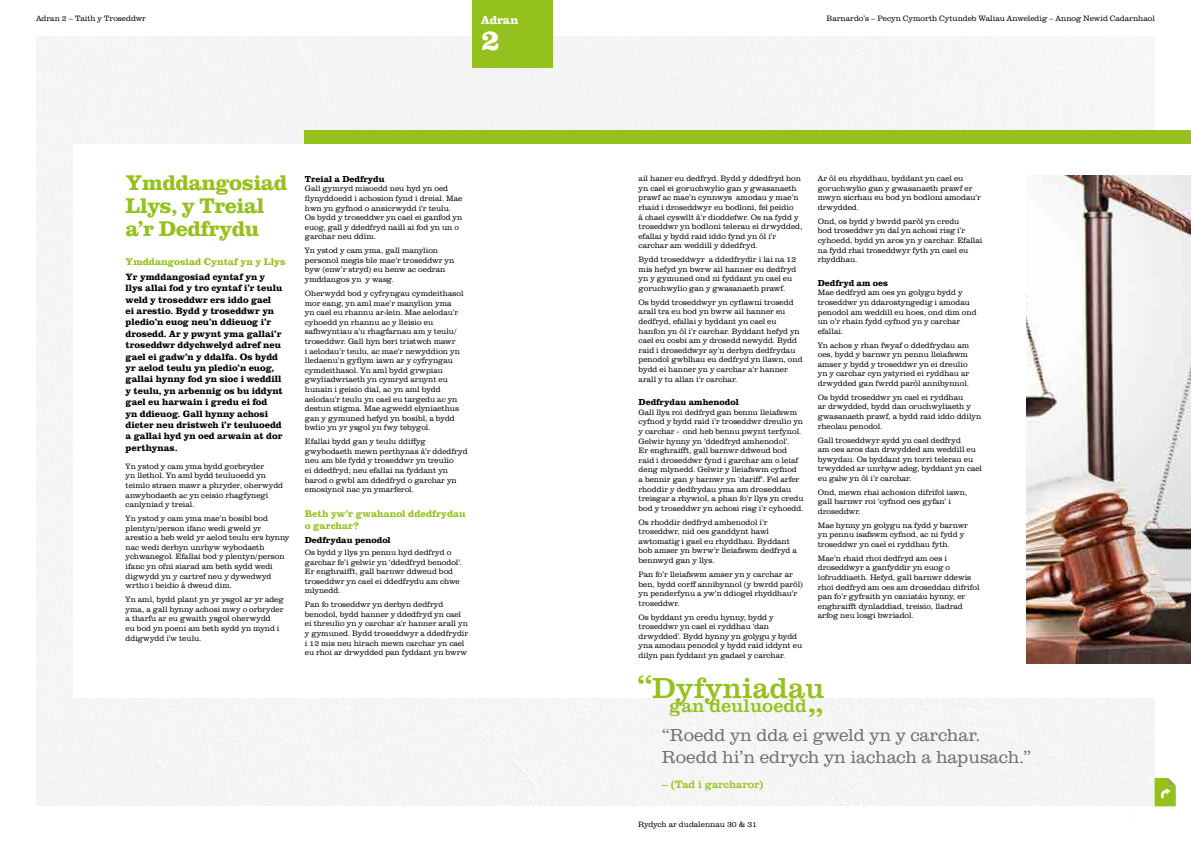
<style>
.page{position:relative;width:1191px;height:842px;background:#fff}
.page>*{position:absolute;margin:0;border:0;box-sizing:border-box;transform-origin:0 0}
.t1{font:32px "Clarendon URW";color:#95c11f}
.t2{font:30px "Clarendon URW";color:#95c11f}
.t3{font:700 30px "Clarendon URW";color:#fff}
.t4{font:700 22px/23px "Clarendon URW";letter-spacing:-.02em;color:#95c11f}
.t5{font:19px "Clarendon URW";color:#95c11f}
.t6{font:300 18px/22px "Clarendon URW";color:#706f6f}
.t7{font:700 12px "Clarendon URW";color:#fff}
.t8{font:11px "Clarendon URW";color:#95c11f}
.t9{font:700 10px/12px "Clarendon URW";color:#95c11f}
.t10{font:700 9.5px/11.4px "Clarendon URW";color:#000}
.t11{font:700 9px "Clarendon URW";color:#000}
.t12{font:300 8px/9.6px "Clarendon URW";color:#000}
.s1{font-size:32px}
</style>
<div class="page">
<div style="left:36px;top:36px;width:1119px;height:770px;background:#f5f5f5"></div>
<div style="left:74px;top:144px;width:1117px;height:554px;background:#fff"></div>
<div style="left:305px;top:130px;width:886px;height:14px;background:#95c11f"></div>
<img style="left:1026px;top:176px;width:165px;height:487px">
<svg style="left:1154px;top:778px;width:21px;height:28px"></svg>
<div style="left:472px;top:0;width:81px;height:68px;background:#95c11f"></div>
<p class="t12" style="left:36px;top:13px;width:112px">Adran 2 – Taith y Troseddwr</p>
<h3 class="t7" style="left:481px;top:12px;width:39px">Adran</h3>
<h2 class="t3" style="left:481px;top:22px;width:20px">2</h2>
<h3 class="t4" style="left:126px;top:172px;width:163px">Ymddangosiad<br>Llys, y Treial a’r Dedfrydu</h3>
<p class="t9" style="left:126px;top:256px;width:161px">Ymddangosiad Cyntaf yn y Llys</p>
<p class="t10" style="left:126px;top:271px;width:159px">Yr ymddangosiad cyntaf yn y llys allai fod y tro cyntaf i’r teulu weld y troseddwr ers iddo gael<br>ei arestio. Bydd y troseddwr yn pledio’n euog neu’n ddieuog i’r drosedd. Ar y pwynt yma gallai’r troseddwr ddychwelyd adref neu gael ei gadw’n y ddalfa. Os bydd yr aelod teulu yn pledio’n euog, gallai hynny fod yn sioc i weddill y teulu, yn arbennig os bu iddynt gael eu harwain i gredu ei fod<br>yn ddieuog. Gall hynny achosi dicter neu dristwch i’r teuluoedd a gallai hyd yn oed arwain at dor perthynas.</p>
<p class="t12" style="left:126px;top:461px;width:159px">Yn ystod y cam yma bydd gorbryder<br>yn llethol. Yn aml bydd teuluoedd yn teimlo straen mawr a phryder, oherwydd anwybodaeth ac yn ceisio rhagfynegi canlyniad y treial.</p>
<p class="t12" style="left:126px;top:514px;width:165px">Yn ystod y cam yma mae’n bosibl bod plentyn/person ifanc wedi gweld yr arestio a heb weld yr aelod teulu ers hynny nac wedi derbyn unrhyw wybodaeth ychwanegol. Efallai bod y plentyn/person ifanc yn ofni siarad am beth sydd wedi digwydd yn y cartref neu y dywedwyd wrtho i beidio â dweud dim.</p>
<p class="t12" style="left:126px;top:595px;width:160px">Yn aml, bydd plant yn yr ysgol ar yr adeg yma, a gall hynny achosi mwy o orbryder a tharfu ar eu gwaith ysgol oherwydd<br>eu bod yn poeni am beth sydd yn mynd i ddigwydd i’w teulu.</p>
<p class="t11" style="left:305px;top:173px;width:81px">Treial a Dedfrydu</p>
<p class="t12" style="left:305px;top:184px;width:159px">Gall gymryd misoedd neu hyd yn oed flynyddoedd i achosion fynd i dreial. Mae hwn yn gyfnod o ansicrwydd i’r teulu.<br>Os bydd y troseddwr yn cael ei ganfod yn euog, gall y ddedfryd naill ai fod yn un o garchar neu ddim.</p>
<p class="t12" style="left:305px;top:246px;width:151px">Yn ystod y cam yma, gall manylion personol megis ble mae’r troseddwr yn byw (enw’r stryd) eu henw ac oedran ymddangos yn y wasg.</p>
<p class="t12" style="left:305px;top:289px;width:160px">Oherwydd bod y cyfryngau cymdeithasol mor eang, yn aml mae’r manylion yma<br>yn cael eu rhannu ar-lein. Mae aelodau’r cyhoedd yn rhannu ac y lleisio eu safbwyntiau a’u rhagfarnau am y teulu/ troseddwr. Gall hyn beri tristwch mawr<br>i aelodau’r teulu, ac mae’r newyddion yn lledaenu’n gyflym iawn ar y cyfryngau cymdeithasol. Yn aml bydd grwpiau gwyliadwriaeth yn cymryd arnynt eu hunain i geisio dial, ac yn aml bydd aelodau’r teulu yn cael eu targedu ac yn destun stigma. Mae agwedd elyniaethus gan y gymuned hefyd yn bosibl, a bydd bwlio yn yr ysgol yn fwy tebygol.</p>
<p class="t12" style="left:305px;top:437px;width:164px">Efallai bydd gan y teulu ddiffyg gwybodaeth mewn perthynas â’r ddedfryd neu am ble fydd y troseddwr yn treulio<br>ei ddedfryd; neu efallai na fyddant yn barod o gwbl am ddedfryd o garchar yn emosiynol nac yn ymarferol.</p>
<p class="t9" style="left:305px;top:508px;width:163px">Beth yw’r gwahanol ddedfrydau o garchar?</p>
<p class="t11" style="left:305px;top:534px;width:87px">Dedfrydau penodol</p>
<p class="t12" style="left:305px;top:548px;width:159px">Os bydd y llys yn pennu hyd dedfryd o garchar fe’i gelwir yn ‘ddedfryd benodol’.<br>Er enghraifft, gall barnwr ddweud bod troseddwr yn cael ei ddedfrydu am chwe mlynedd.</p>
<p class="t12" style="left:305px;top:600px;width:165px">Pan fo troseddwr yn derbyn dedfryd benodol, bydd hanner y ddedfryd yn cael ei threulio yn y carchar a’r hanner arall yn y gymuned. Bydd troseddwyr a ddedfrydir i 12 mis neu hirach mewn carchar yn cael eu rhoi ar drwydded pan fyddant yn bwrw</p>
<p class="t12" style="left:826px;top:13px;width:330px">Barnardo’s – Pecyn Cymorth Cytundeb Waliau Anweledig – Annog Newid Cadarnhaol</p>
<p class="t12" style="left:638px;top:174px;width:165px">ail haner eu dedfryd. Bydd y ddedfryd hon yn cael ei goruchwylio gan y gwasanaeth prawf ac mae’n cynnwys amodau y mae’n rhaid i droseddwyr eu bodloni, fel peidio<br>â chael cyswllt â’r dioddefwr. Os na fydd y troseddwr yn bodloni telerau ei drwydded, efallai y bydd raid iddo fynd yn ôl i’r carchar am weddill y ddedfryd.</p>
<p class="t12" style="left:638px;top:255px;width:159px">Bydd troseddwyr a ddedfrydir i lai na 12 mis hefyd yn bwrw ail hanner eu dedfryd yn y gymuned ond ni fyddant yn cael eu goruchwylio gan y gwasanaeth prawf.</p>
<p class="t12" style="left:638px;top:297px;width:165px">Os bydd troseddwyr yn cyflawni trosedd arall tra eu bod yn bwrw ail hanner eu dedfryd, efallai y byddant yn cael eu hanfon yn ôl i’r carchar. Byddant hefyd yn cael eu cosbi am y drosedd newydd. Bydd raid i droseddwyr sy’n derbyn dedfrydau penodol gwblhau eu dedfryd yn llawn, ond bydd ei hanner yn y carchar a’r hanner arall y tu allan i’r carchar.</p>
<p class="t11" style="left:638px;top:397px;width:102px">Dedfrydau amhenodol</p>
<p class="t12" style="left:638px;top:407px;width:166px">Gall llys roi dedfryd gan bennu lleiafswm cyfnod y bydd raid i’r troseddwr dreulio yn y carchar - ond heb bennu pwynt terfynol.<br>Gelwir hynny yn ‘ddedfryd amhenodol’.<br>Er enghraifft, gall barnwr ddweud bod raid i droseddwr fynd i garchar am o leiaf deng mlynedd. Gelwir y lleiafswm cyfnod<br>a bennir gan y barnwr yn ‘dariff’. Fel arfer rhoddir y dedfrydau yma am droseddau treisgar a rhywiol, a phan fo’r llys yn credu bod y troseddwr yn achosi risg i’r cyhoedd.</p>
<p class="t12" style="left:638px;top:517px;width:160px">Os rhoddir dedfryd amhenodol i’r troseddwr, nid oes ganddynt hawl awtomatig i gael eu rhyddhau. Byddant bob amser yn bwrw’r lleiafswm dedfryd a bennwyd gan y llys.</p>
<p class="t12" style="left:638px;top:570px;width:166px">Pan fo’r lleiafswm amser yn y carchar ar ben, bydd corff annibynnol (y bwrdd parôl) yn penderfynu a yw’n ddiogel rhyddhau’r troseddwr.</p>
<p class="t12" style="left:638px;top:612px;width:165px">Os byddant yn credu hynny, bydd y troseddwr yn cael ei ryddhau ‘dan drwydded’. Bydd hynny yn golygu y bydd yna amodau penodol y bydd raid iddynt eu dilyn pan fyddant yn gadael y carchar.</p>
<p class="t12" style="left:818px;top:174px;width:165px">Ar ôl eu rhyddhau, byddant yn cael eu goruchwylio gan y gwasanaeth prawf er mwyn sicrhau eu bod yn bodloni amodau’r drwydded.</p>
<p class="t12" style="left:818px;top:216px;width:166px">Ond, os bydd y bwrdd parôl yn credu<br>bod troseddwr yn dal yn achosi risg i’r cyhoedd, bydd yn aros yn y carchar. Efallai na fydd rhai troseddwyr fyth yn cael eu rhyddhau.</p>
<p class="t11" style="left:818px;top:277px;width:72px">Dedfryd am oes</p>
<p class="t12" style="left:818px;top:288px;width:160px">Mae dedfryd am oes yn golygu bydd y troseddwr yn ddarostyngedig i amodau penodol am weddill eu hoes, ond dim ond un o’r rhain fydd cyfnod yn y carchar efallai.</p>
<p class="t12" style="left:818px;top:340px;width:153px">Yn achos y rhan fwyaf o ddedfrydau am oes, bydd y barnwr yn pennu lleiafswm amser y bydd y troseddwr yn ei dreulio yn y carchar cyn ystyried ei ryddhau ar drwydded gan fwrdd parôl annibynnol.</p>
<p class="t12" style="left:818px;top:392px;width:165px">Os bydd troseddwr yn cael ei ryddhau<br>ar drwydded, bydd dan oruchwyliaeth y gwasanaeth prawf, a bydd raid iddo ddilyn rheolau penodol.</p>
<p class="t12" style="left:818px;top:435px;width:166px">Gall troseddwyr sydd yn cael dedfryd<br>am oes aros dan drwydded am weddill eu bywydau. Os byddant yn torri telerau eu trwydded ar unrhyw adeg, byddant yn cael eu galw yn ôl i’r carchar.</p>
<p class="t12" style="left:818px;top:487px;width:151px">Ond, mewn rhai achosion difrifol iawn, gall barnwr roi ‘cyfnod oes gyfan’ i droseddwr.</p>
<p class="t12" style="left:818px;top:520px;width:152px">Mae hynny yn golygu na fydd y barnwr yn pennu isafswm cyfnod, ac ni fydd y troseddwr yn cael ei ryddhau fyth.</p>
<p class="t12" style="left:818px;top:554px;width:163px">Mae’n rhaid rhoi dedfryd am oes i droseddwyr a ganfyddir yn euog o lofruddiaeth. Hefyd, gall barnwr ddewis rhoi dedfryd am oes am droseddau difrifol pan fo’r gyfraith yn caniatáu hynny, er enghraifft dynladdiad, treisio, lladrad arfog neu losgi bwriadol.</p>
<h2 class="t2" style="left:637px;top:670px;width:189px"><span class="s1">“</span>Dyfyniadau</h2>
<h3 class="t5" style="left:669px;top:694px;width:140px">gan deuluoedd</h3>
<h1 class="t1" style="left:824px;top:725px;width:17px;rotate:-180deg">“</h1>
<h3 class="t6" style="left:662px;top:725px;width:371px">“Roedd yn dda ei gweld yn y carchar.<br>Roedd hi’n edrych yn iachach a hapusach.”</h3>
<h3 class="t8" style="left:662px;top:777px;width:103px">– (Tad i garcharor)</h3>
<p class="t12" style="left:638px;top:819px;width:121px">Rydych ar dudalennau 30 &amp; 31</p>
</div>
